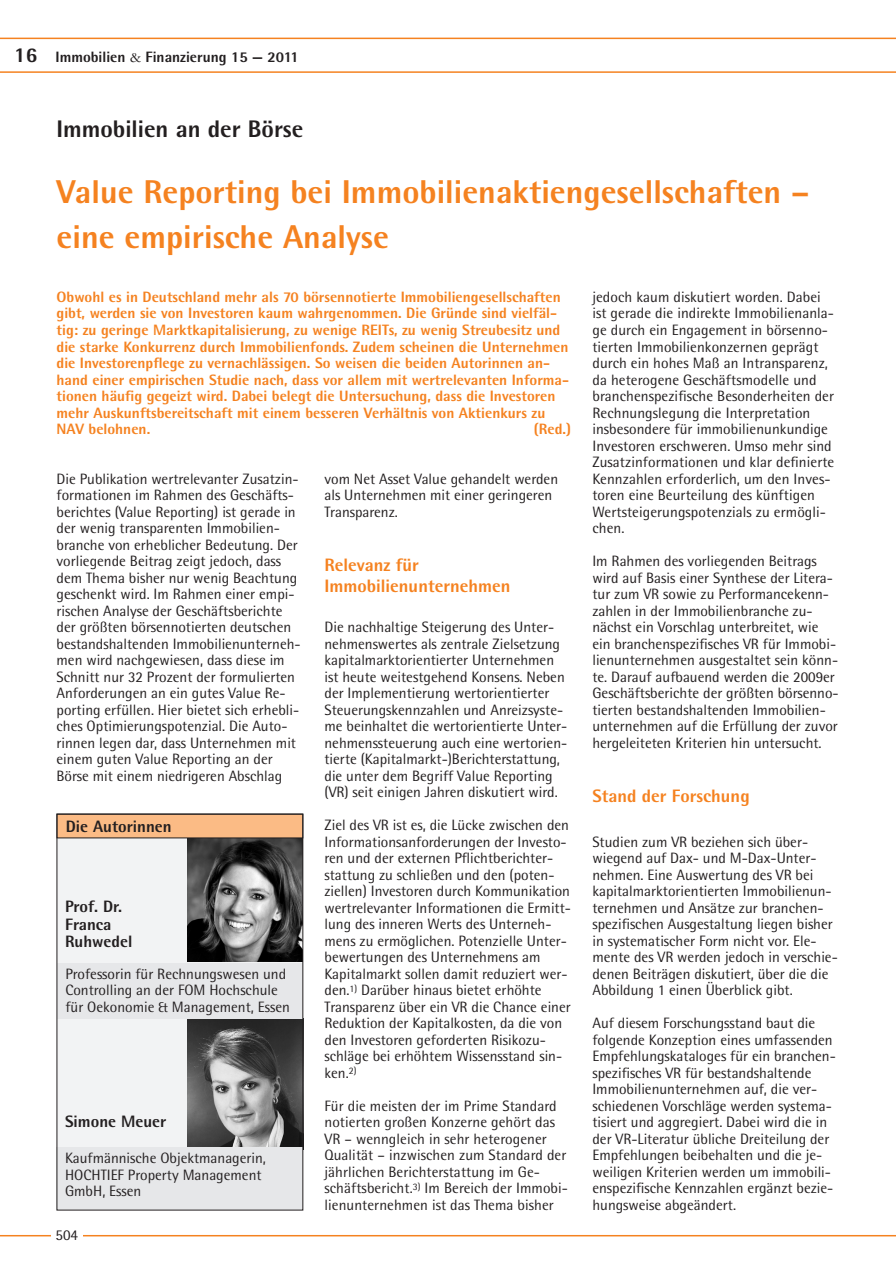
<style>
.page{position:relative;width:896px;height:1270px;background:#fff}
.page>*{position:absolute;margin:0;border:0;box-sizing:border-box;transform-origin:0 0}
.t1{font:800 33px/45px "Rotis Semi Sans";color:#f58220}
.t2{font:800 24px "Rotis Semi Sans";color:#231f20}
.t3{font:800 21px "Rotis Semi Sans";color:#231f20}
.t4{font:800 18px/21px "Rotis Semi Sans";color:#f58220}
.t5{font:800 16.5px/17.2px "Rotis Semi Sans";color:#231f20}
.t6{font:15px/16.5px "Rotis Semi Sans";color:#231f20}
.t7{font:800 15px/16.5px "Rotis Semi Sans";color:#f58220}
.t8{font:800 15px "Rotis Semi Sans";color:#231f20}
.s1{font-family:"Garamond";font-weight:400}
</style>
<div class="page">
<hr style="left:0;top:1234px;width:896px;height:2px;background:#f58220">
<div style="left:51px;top:1219px;width:32px;height:31px;background:#fff"></div>
<svg style="left:0;top:38px;width:896px;height:35px"></svg>
<div style="left:57px;top:831px;width:246px;height:330px;background:#f2f3f4"></div>
<img style="left:188px;top:1018px;width:113px;height:129px">
<img style="left:187px;top:838px;width:114px;height:123px">
<div style="left:57px;top:814px;width:246px;height:24px;background:#fbbb85"></div>
<div style="left:57px;top:1147px;width:246px;height:63px;background:#e6e7e9"></div>
<div style="left:57px;top:963px;width:246px;height:55px;background:#e6e7e9"></div>
<div style="left:57px;top:813px;width:246px;height:397px;border:1px solid #231f20"></div>
<h3 class="t3" style="left:14px;top:41px;width:25px">16</h3>
<p class="t8" style="left:55px;top:47px;width:245px">Immobilien <span class="s1">&amp;</span> Finanzierung 15 — 2011</p>
<h2 class="t2" style="left:56px;top:113px;width:249px">Immobilien an der Börse</h2>
<h1 class="t1" style="left:57px;top:168px;width:754px">Value Reporting bei Immobilienaktiengesellschaften – eine empirische Analyse</h1>
<p class="t7" style="left:57px;top:288px;width:514px">Obwohl es in Deutschland mehr als 70 börsennotierte Immobiliengesellschaften gibt, werden sie von Investoren kaum wahrgenommen. Die Gründe sind vielfäl&shy;tig: zu geringe Marktkapitalisierung, zu wenige REITs, zu wenig Streubesitz und die starke Konkurrenz durch Immobilienfonds. Zudem scheinen die Unternehmen die Investorenpflege zu vernachlässigen. So weisen die beiden Autorinnen an&shy;hand einer empirischen Studie nach, dass vor allem mit wertrelevanten Informa&shy;tionen häufig gegeizt wird. Dabei belegt die Untersuchung, dass die Investoren mehr Auskunftsbereitschaft mit einem besseren Verhältnis von Aktienkurs zu NAV belohnen.</p>
<p class="t7" style="left:534px;top:420px;width:39px">(Red.)</p>
<p class="t6" style="left:57px;top:470px;width:246px">Die Publikation wertrelevanter Zusatzin&shy;formationen im Rahmen des Geschäfts&shy;berichtes (Value Reporting) ist gerade in der wenig transparenten Immobilien&shy;branche von erheblicher Bedeutung. Der vorliegende Beitrag zeigt jedoch, dass dem Thema bisher nur wenig Beachtung geschenkt wird. Im Rahmen einer empi&shy;rischen Analyse der Geschäftsberichte der größten börsennotierten deutschen bestandshaltenden Immobilienunterneh&shy;men wird nachgewiesen, dass diese im Schnitt nur 32 Prozent der formulierten Anforderungen an ein gutes Value Re&shy;porting erfüllen. Hier bietet sich erhebli&shy;ches Optimierungspotenzial. Die Auto&shy;rinnen legen dar, dass Unternehmen mit einem guten Value Reporting an der Börse mit einem niedrigeren Abschlag</p>
<p class="t6" style="left:324px;top:470px;width:235px">vom Net Asset Value gehandelt werden als Unternehmen mit einer geringeren<br>Transparenz.</p>
<p class="t4" style="left:324px;top:553px;width:187px">Relevanz für<br>Immobilienunternehmen</p>
<p class="t6" style="left:324px;top:618px;width:244px">Die nachhaltige Steigerung des Unter&shy;nehmenswertes als zentrale Zielsetzung kapitalmarktorientierter Unternehmen ist heute weitestgehend Konsens. Neben der Implementierung wertorientierter Steuerungskennzahlen und Anreizsyste&shy;me beinhaltet die wertorientierte Unter&shy;nehmenssteuerung auch eine wertorien&shy;tierte (Kapitalmarkt-)Berichterstattung, die unter dem Begriff Value Reporting (VR) seit einigen Jahren diskutiert wird.</p>
<p class="t6" style="left:324px;top:816px;width:248px">Ziel des VR ist es, die Lücke zwischen den Informationsanforderungen der Investo&shy;ren und der externen Pflichtberichter&shy;stattung zu schließen und den (poten&shy;ziellen) Investoren durch Kommunikation wertrelevanter Informationen die Ermitt&shy;lung des inneren Werts des Unterneh&shy;mens zu ermöglichen. Potenzielle Unter&shy;bewertungen des Unternehmens am Kapitalmarkt sollen damit reduziert wer&shy;den.<sup>1)</sup> Darüber hinaus bietet erhöhte Transparenz über ein VR die Chance einer Reduktion der Kapitalkosten, da die von den Investoren geforderten Risikozu&shy;schläge bei erhöhtem Wissensstand sin&shy;ken.<sup>2)</sup></p>
<p class="t6" style="left:324px;top:1097px;width:245px">Für die meisten der im Prime Standard notierten großen Konzerne gehört das VR – wenngleich in sehr heterogener Qualität – inzwischen zum Standard der jährlichen Berichterstattung im Ge&shy;schäftsbericht.<sup>3)</sup> Im Bereich der Immobi&shy;lienunternehmen ist das Thema bisher</p>
<p class="t5" style="left:66px;top:817px;width:107px">Die Autorinnen</p>
<p class="t5" style="left:65px;top:897px;width:69px">Prof. Dr.<br>Franca<br>Ruhwedel</p>
<p class="t6" style="left:65px;top:965px;width:226px">Professorin für Rechnungswesen und<br>Controlling an der FOM Hochschule für Oekonomie &amp; Management, Essen</p>
<p class="t5" style="left:65px;top:1112px;width:103px">Simone Meuer</p>
<p class="t6" style="left:65px;top:1149px;width:202px">Kaufmännische Objektmanagerin,<br>HOCHTIEF Property Management<br>GmbH, Essen</p>
<p class="t6" style="left:55px;top:1226px;width:24px">504</p>
<p class="t6" style="left:57px;top:1229px;width:22px">xxx</p>
<p class="t6" style="left:592px;top:288px;width:243px">jedoch kaum diskutiert worden. Dabei ist gerade die indirekte Immobilienanla&shy;ge durch ein Engagement in börsenno&shy;tierten Immobilienkonzernen geprägt durch ein hohes Maß an Intransparenz, da heterogene Geschäftsmodelle und branchenspezifische Besonderheiten der Rechnungslegung die Interpretation insbesondere für immobilienunkundige Investoren erschweren. Umso mehr sind Zusatzinformationen und klar definierte Kennzahlen erforderlich, um den Inves&shy;toren eine Beurteilung des künftigen Wertsteigerungspotenzials zu ermögli&shy;chen.</p>
<p class="t6" style="left:592px;top:552px;width:248px">Im Rahmen des vorliegenden Beitrags wird auf Basis einer Synthese der Litera&shy;tur zum VR sowie zu Performancekenn&shy;zahlen in der Immobilienbranche zu&shy;nächst ein Vorschlag unterbreitet, wie ein branchenspezifisches VR für Immobi&shy;lienunternehmen ausgestaltet sein könn&shy;te. Darauf aufbauend werden die 2009er Geschäftsberichte der größten börsenno&shy;tierten bestandshaltenden Immobilien&shy;unternehmen auf die Erfüllung der zuvor hergeleiteten Kriterien hin untersucht.</p>
<p class="t4" style="left:592px;top:784px;width:159px">Stand der Forschung</p>
<p class="t6" style="left:592px;top:833px;width:247px">Studien zum VR beziehen sich über&shy;wiegend auf Dax- und M-Dax-Unter&shy;nehmen. Eine Auswertung des VR bei kapitalmarktorientierten Immobilienun&shy;ternehmen und Ansätze zur branchen&shy;spezifischen Ausgestaltung liegen bisher in systematischer Form nicht vor. Ele&shy;mente des VR werden jedoch in verschie&shy;denen Beiträgen diskutiert, über die die Abbildung 1 einen Überblick gibt.</p>
<p class="t6" style="left:592px;top:1014px;width:245px">Auf diesem Forschungsstand baut die folgende Konzeption eines umfassenden Empfehlungskataloges für ein branchen&shy;spezifisches VR für bestandshaltende Immobilienunternehmen auf, die ver&shy;schiedenen Vorschläge werden systema&shy;tisiert und aggregiert. Dabei wird die in der VR-Literatur übliche Dreiteilung der Empfehlungen beibehalten und die je&shy;weiligen Kriterien werden um immobili&shy;enspezifische Kennzahlen ergänzt bezie&shy;hungsweise abgeändert.</p>
</div>
